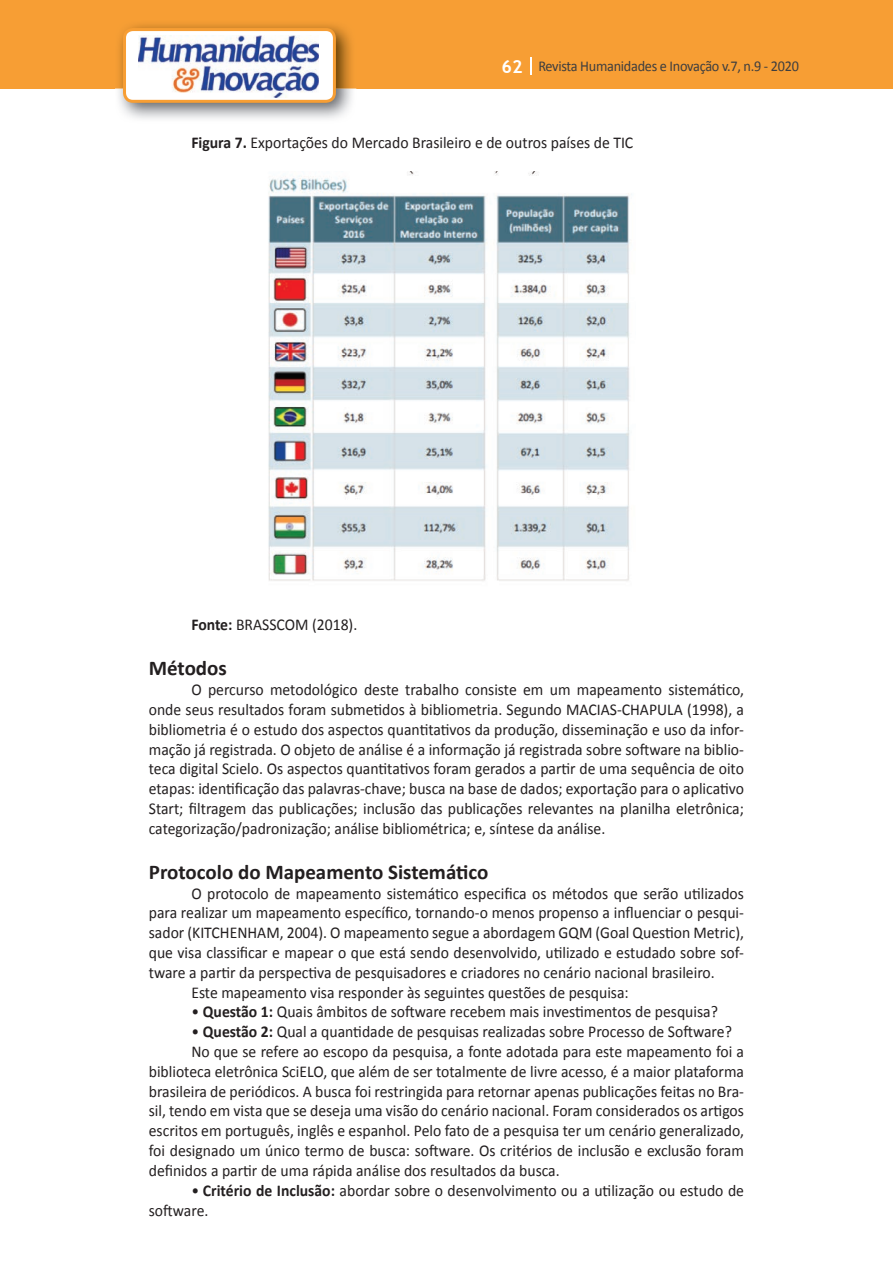
<style>
.page{position:relative;width:893px;height:1263px;background:#fff}
.page>*{position:absolute;margin:0;border:0;box-sizing:border-box;transform-origin:0 0}
.t1{font:700 21px "Calibri";color:#231f20}
.t2{font:16.5px/19.8px "Calibri";color:#231f20;text-align:justify;scale:.95 1}
.t3{font:15px "Calibri";letter-spacing:-.02em;color:#3e3e3f;scale:.95 1}
.s1{font-family:"Trebuchet MS";font-weight:700;font-size:18px;color:#fff}
.s2{font-weight:700}
</style>
<div class="page">
<div style="left:0;top:0;width:893px;height:88px;background:#f79e34"></div>
<svg style="left:530px;top:57px;width:2px;height:18px"></svg>
<img style="left:115px;top:24px;width:241px;height:95px">
<svg style="left:123px;top:28px;width:213px;height:75px"></svg>
<img style="left:268px;top:171px;width:362px;height:410px">
<p class="t3" style="left:501px;top:57px;width:315px"><span class="s1">62</span> Revista Humanidades e Inovação v.7, n.9 - 2020</p>
<p class="t2" style="left:191px;top:133px;width:467px"><span class="s2">Figura 7.</span> Exportações do Mercado Brasileiro e de outros países de TIC</p>
<p class="t2" style="left:191px;top:615px;width:176px"><span class="s2">Fonte:</span> BRASSCOM (2018).</p>
<p class="t1" style="left:149px;top:655px;width:80px">Métodos</p>
<p class="t2" style="left:149px;top:680px;width:628px;text-indent:43px">O percurso metodológico deste trabalho consiste em um mapeamento sistemático, onde seus resultados foram submetidos à bibliometria. Segundo MACIAS-CHAPULA (1998), a bibliometria é o estudo dos aspectos quantitativos da produção, disseminação e uso da infor&shy;mação já registrada. O objeto de análise é a informação já registrada sobre software na biblio&shy;teca digital Scielo. Os aspectos quantitativos foram gerados a partir de uma sequência de oito etapas: identificação das palavras-chave; busca na base de dados; exportação para o aplicativo Start; filtragem das publicações; inclusão das publicações relevantes na planilha eletrônica; categorização/padronização; análise bibliométrica; e, síntese da análise.</p>
<p class="t1" style="left:149px;top:858px;width:341px">Protocolo do Mapeamento Sistemático</p>
<p class="t2" style="left:191px;top:883px;width:583px">O protocolo de mapeamento sistemático especifica os métodos que serão utilizados</p>
<p class="t2" style="left:149px;top:903px;width:628px">para realizar um mapeamento específico, tornando-o menos propenso a influenciar o pesqui-</p>
<p class="t2" style="left:149px;top:923px;width:628px">sador (KITCHENHAM, 2004). O mapeamento segue a abordagem GQM (Goal Question Metric),</p>
<p class="t2" style="left:149px;top:943px;width:628px">que visa classificar e mapear o que está sendo desenvolvido, utilizado e estudado sobre sof-</p>
<p class="t2" style="left:149px;top:962px;width:597px">tware a partir da perspectiva de pesquisadores e criadores no cenário nacional brasileiro.</p>
<p class="t2" style="left:191px;top:982px;width:462px">Este mapeamento visa responder às seguintes questões de pesquisa:</p>
<p class="t2" style="left:191px;top:1002px;width:556px">• <span class="s2">Questão 1:</span> Quais âmbitos de software recebem mais investimentos de pesquisa?</p>
<p class="t2" style="left:191px;top:1022px;width:570px">• <span class="s2">Questão 2:</span> Qual a quantidade de pesquisas realizadas sobre Processo de Software?</p>
<p class="t2" style="left:191px;top:1042px;width:583px">No que se refere ao escopo da pesquisa, a fonte adotada para este mapeamento foi a</p>
<p class="t2" style="left:149px;top:1061px;width:628px">biblioteca eletrônica SciELO, que além de ser totalmente de livre acesso, é a maior plataforma</p>
<p class="t2" style="left:149px;top:1081px;width:628px">brasileira de periódicos. A busca foi restringida para retornar apenas publicações feitas no Bra-</p>
<p class="t2" style="left:149px;top:1101px;width:628px">sil, tendo em vista que se deseja uma visão do cenário nacional. Foram considerados os artigos</p>
<p class="t2" style="left:149px;top:1121px;width:628px">escritos em português, inglês e espanhol. Pelo fato de a pesquisa ter um cenário generalizado,</p>
<p class="t2" style="left:149px;top:1141px;width:628px">foi designado um único termo de busca: software. Os critérios de inclusão e exclusão foram</p>
<p class="t2" style="left:149px;top:1160px;width:434px">definidos a partir de uma rápida análise dos resultados da busca.</p>
<p class="t2" style="left:149px;top:1180px;width:628px;text-indent:43px">• <span class="s2">Critério de Inclusão:</span> abordar sobre o desenvolvimento ou a utilização ou estudo de software.</p>
</div>
